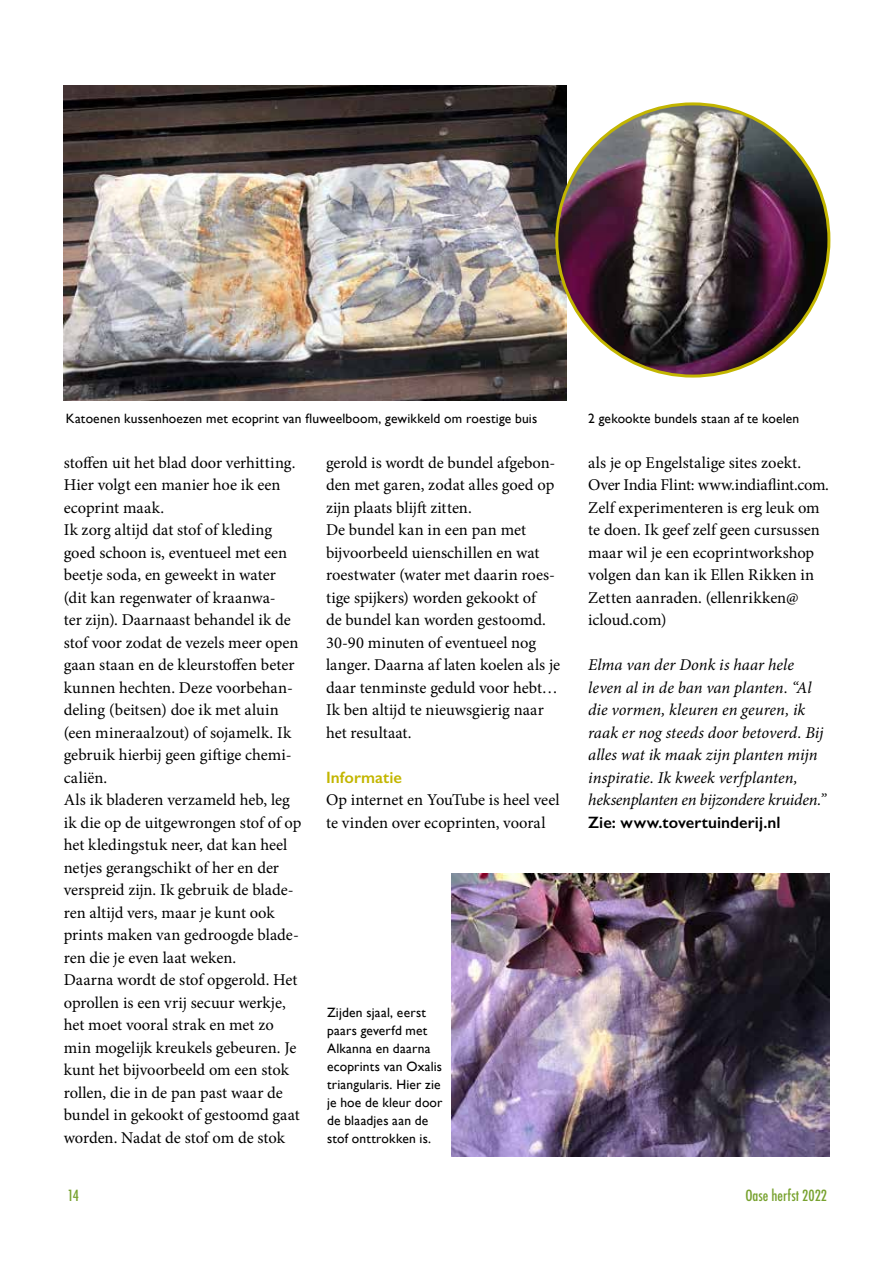
<style>
.page{position:relative;width:893px;height:1263px;background:#fff}
.page>*{position:absolute;margin:0;border:0;box-sizing:border-box;transform-origin:0 0}
.t1{font:16.5px/22.5px "Minion Pro";color:#000}
.t2{font:italic 16.5px/22.5px "Minion Pro";color:#000}
.t3{font:600 16.5px "Gill Sans";letter-spacing:.005em;color:#000}
.t4{font:600 16.5px "Gill Sans";letter-spacing:.005em;color:#c3b600}
.t5{font:500 condensed 15px "Futura";color:#78a22f}
.t6{font:13.5px/18px "Gill Sans";letter-spacing:.015em;color:#000}
</style>
<div class="page">
<img style="left:451px;top:873px;width:378px;height:284px">
<img style="left:64px;top:85px;width:503px;height:315px">
<img style="left:557px;top:104px;width:272px;height:272px;border-radius:136px">
<p class="t6" style="left:66px;top:410px;width:473px">Katoenen kussenhoezen met ecoprint van fluweelboom, gewikkeld om roestige buis</p>
<p class="t1" style="left:64px;top:451px;width:239px">stoffen uit het blad door verhitting.<br>Hier volgt een manier hoe ik een ecoprint maak.<br>Ik zorg altijd dat stof of kleding goed schoon is, eventueel met een beetje soda, en geweekt in water (dit kan regenwater of kraanwa-<br>ter zijn). Daarnaast behandel ik de stof voor zodat de vezels meer open gaan staan en de kleurstoffen beter kunnen hechten. Deze voorbehan&shy;deling (beitsen) doe ik met aluin (een mineraalzout) of sojamelk. Ik gebruik hierbij geen giftige chemi&shy;caliën.<br>Als ik bladeren verzameld heb, leg ik die op de uitgewrongen stof of op het kledingstuk neer, dat kan heel netjes gerangschikt of her en der verspreid zijn. Ik gebruik de blade&shy;ren altijd vers, maar je kunt ook prints maken van gedroogde blade&shy;ren die je even laat weken.<br>Daarna wordt de stof opgerold. Het oprollen is een vrij secuur werkje, het moet vooral strak en met zo min mogelijk kreukels gebeuren. Je kunt het bijvoorbeeld om een stok rollen, die in de pan past waar de bundel in gekookt of gestoomd gaat worden. Nadat de stof om de stok</p>
<p class="t1" style="left:326px;top:451px;width:236px">gerold is wordt de bundel afgebon&shy;den met garen, zodat alles goed op zijn plaats blijft zitten.<br>De bundel kan in een pan met bijvoorbeeld uienschillen en wat roestwater (water met daarin roes&shy;tige spijkers) worden gekookt of<br>de bundel kan worden gestoomd.<br>30-90 minuten of eventueel nog langer. Daarna af laten koelen als je daar tenminste geduld voor hebt…<br>Ik ben altijd te nieuwsgierig naar het resultaat.</p>
<p class="t4" style="left:326px;top:767px;width:78px">Informatie</p>
<p class="t1" style="left:326px;top:789px;width:235px">Op internet en YouTube is heel veel te vinden over ecoprinten, vooral</p>
<p class="t6" style="left:327px;top:1004px;width:117px">Zijden sjaal, eerst paars geverfd met<br>Alkanna en daarna ecoprints van Oxalis triangularis. Hier zie je hoe de kleur door de blaadjes aan de stof onttrokken is.</p>
<p class="t6" style="left:588px;top:409px;width:213px">2 gekookte bundels staan af te koelen</p>
<p class="t1" style="left:588px;top:451px;width:242px">als je op Engelstalige sites zoekt.<br>Over India Flint: www.indiaflint.com.<br>Zelf experimenteren is erg leuk om te doen. Ik geef zelf geen cursussen maar wil je een ecoprintworkshop volgen dan kan ik Ellen Rikken in<br>Zetten aanraden. (ellenrikken@ icloud.com)</p>
<p class="t2" style="left:588px;top:654px;width:239px">Elma van der Donk is haar hele leven al in de ban van planten. “Al die vormen, kleuren en geuren, ik raak er nog steeds door betoverd. Bij alles wat ik maak zijn planten mijn inspiratie. Ik kweek verfplanten, heksenplanten en bijzondere kruiden.”</p>
<p class="t3" style="left:588px;top:812px;width:194px">Zie: www.tovertuinderij.nl</p>
<p class="t5" style="left:68px;top:1186px;width:13px">14</p>
<p class="t5" style="left:745px;top:1186px;width:83px">Oase herfst 2022</p>
</div>
